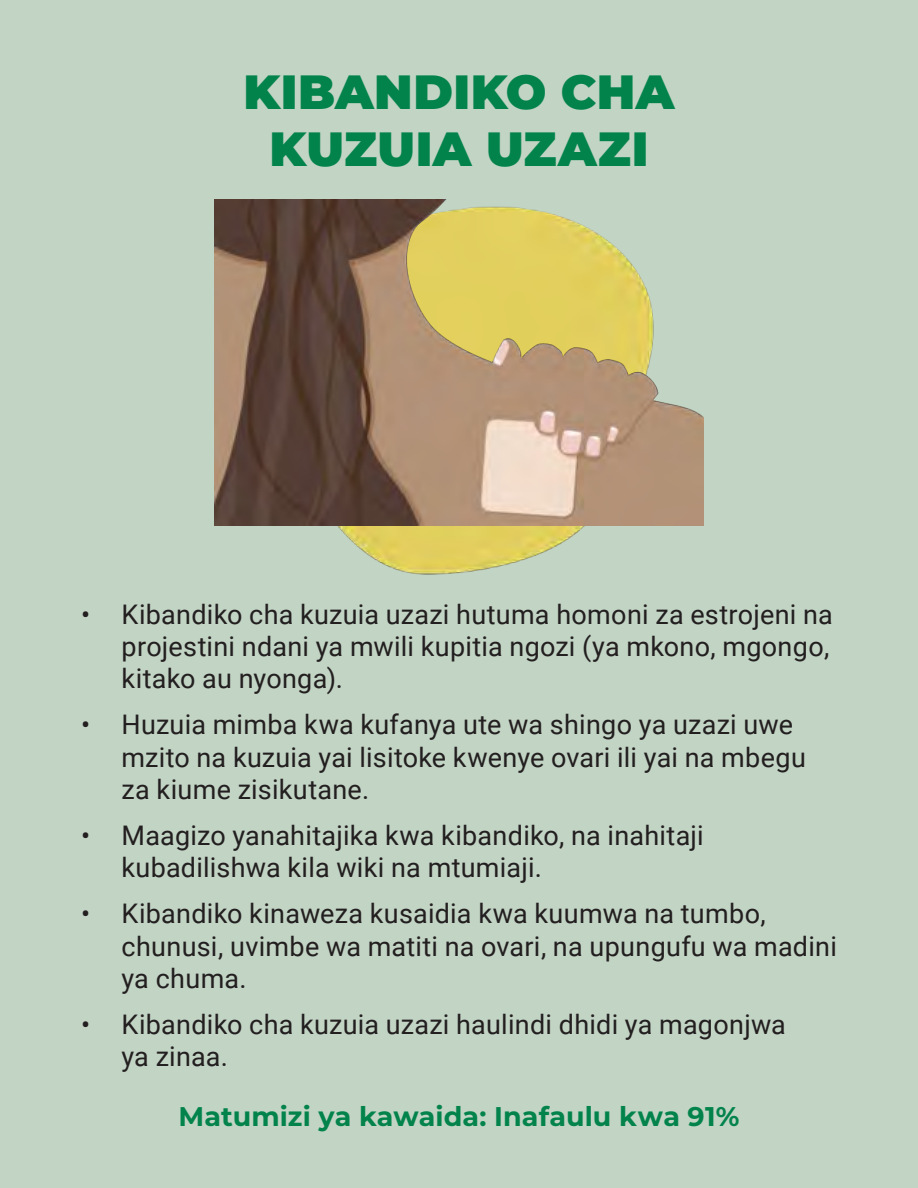
<style>
.page{position:relative;width:918px;height:1188px;background:#c2d4c4}
.page>*{position:absolute;margin:0;border:0;box-sizing:border-box;transform-origin:0 0}
.t1{font:900 48px/57.6px "Montserrat";letter-spacing:.01em;color:#02834c;text-align:center}
.t2{font:27px/32.4px "Roboto";letter-spacing:.01em;color:#231f20}
.Paragraph_Style_1{font:700 27px "Montserrat";letter-spacing:.005em;color:#02834c}
</style>
<div class="page">
<img style="left:261px;top:525px;width:396px;height:50px">
<img style="left:215px;top:200px;width:488px;height:325px">
<p class="t1" style="left:244px;top:60px;width:432px">KIBANDIKO CHA<br>KUZUIA UZAZI</p>
<p class="t2" style="left:122px;top:597px;width:713px;text-indent:-40px">• Kibandiko cha kuzuia uzazi hutuma homoni za estrojeni na projestini ndani ya mwili kupitia ngozi (ya mkono, mgongo, kitako au nyonga).</p>
<p class="t2" style="left:122px;top:708px;width:686px;text-indent:-40px">• Huzuia mimba kwa kufanya ute wa shingo ya uzazi uwe mzito na kuzuia yai lisitoke kwenye ovari ili yai na mbegu za kiume zisikutane.</p>
<p class="t2" style="left:122px;top:818px;width:584px;text-indent:-40px">• Maagizo yanahitajika kwa kibandiko, na inahitaji kubadilishwa kila wiki na mtumiaji.</p>
<p class="t2" style="left:122px;top:897px;width:717px;text-indent:-40px">• Kibandiko kinaweza kusaidia kwa kuumwa na tumbo, chunusi, uvimbe wa matiti na ovari, na upungufu wa madini ya chuma.</p>
<p class="t2" style="left:122px;top:1007px;width:666px;text-indent:-40px">• Kibandiko cha kuzuia uzazi haulindi dhidi ya magonjwa ya zinaa.</p>
<p class="Paragraph_Style_1" style="left:178px;top:1097px;width:563px">Matumizi ya kawaida: Inafaulu kwa 91%</p>
</div>
